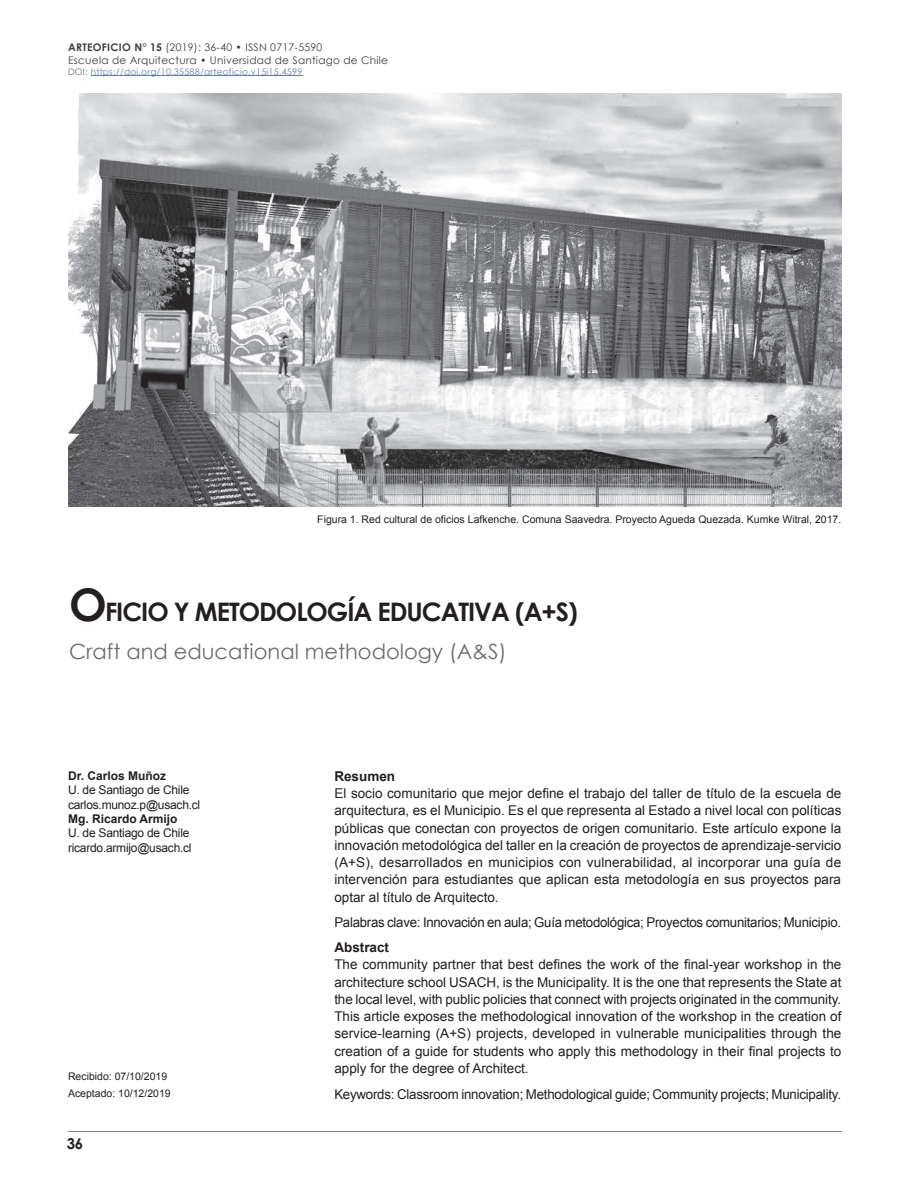
<style>
.page{position:relative;width:918px;height:1188px;background:#fff}
.page>*{position:absolute;margin:0;border:0;box-sizing:border-box;transform-origin:0 0}
.t1{font:700 25.5px "Century Gothic";letter-spacing:-.04em;color:#231f20}
.t2{font:21px "Century Gothic";color:#6c6d70}
.t3{font:700 15px "Century Gothic";color:#231f20}
.t4{font:13.5px/17.2px "Arial";letter-spacing:-.015em;color:#231f20;text-align:justify}
.t5{font:700 13.5px "Arial";color:#231f20}
.t6{font:12px/14.4px "Arial";letter-spacing:-.02em;color:#231f20}
.t7{font:700 12px "Arial";color:#231f20}
.t8{font:10.5px/17.2px "Arial";color:#231f20}
.t9{font:10.5px/12.6px "Century Gothic";letter-spacing:.025em;color:#3e3e3f}
.t10{font:9px "Century Gothic";letter-spacing:.025em;color:#607eb4}
.s1{font-weight:700}
.s2{color:#6c6d70}
.s3{font-size:45px}
</style>
<div class="page">
<hr style="left:68px;top:1132px;width:773px;height:1px;background:#808285">
<hr style="left:91px;top:75px;width:211px;height:1px;background:#607eb4">
<img style="left:68px;top:94px;width:773px;height:413px">
<p class="t9" style="left:68px;top:41px;width:322px"><span class="s1">ARTEOFICIO N° 15</span> (2019): 36-40 • ISSN 0717-5590<br>Escuela de Arquitectura • Universidad de Santiago de Chile</p>
<p class="t10" style="left:68px;top:65px;width:236px"><span class="s2">DOI:</span> https://doi.org/10.35588/arteoficio.v15i15.4599</p>
<p class="t8" style="left:317px;top:510px;width:526px">Figura 1. Red cultural de oficios Lafkenche. Comuna Saavedra. Proyecto Agueda Quezada. Kumke Witral, 2017.</p>
<h1 class="t1" style="left:69px;top:592px;width:510px"><span class="s3">O</span>FICIO Y METODOLOGÍA EDUCATIVA (A+S)</h1>
<h2 class="t2" style="left:69px;top:637px;width:439px">Craft and educational methodology (A&amp;S)</h2>
<p class="t7" style="left:68px;top:768px;width:100px">Dr. Carlos Muñoz</p>
<p class="t6" style="left:68px;top:783px;width:134px">U. de Santiago de Chile carlos.munoz.p@usach.cl</p>
<p class="t7" style="left:68px;top:811px;width:111px">Mg. Ricardo Armijo</p>
<p class="t6" style="left:68px;top:826px;width:125px">U. de Santiago de Chile ricardo.armijo@usach.cl</p>
<p class="t8" style="left:68px;top:1067px;width:104px">Recibido: 07/10/2019<br>Aceptado: 10/12/2019</p>
<p class="t3" style="left:67px;top:1133px;width:18px">36</p>
<p class="t5" style="left:334px;top:767px;width:62px">Resumen</p>
<p class="t4" style="left:334px;top:785px;width:509px">El socio comunitario que mejor define el trabajo del taller de título de la escuela de arquitectura, es el Municipio. Es el que representa al Estado a nivel local con políticas públicas que conectan con proyectos de origen comunitario. Este artículo expone la innovación metodológica del taller en la creación de proyectos de aprendizaje-servicio (A+S), desarrollados en municipios con vulnerabilidad, al incorporar una guía de intervención para estudiantes que aplican esta metodología en sus proyectos para optar al título de Arquitecto.</p>
<p class="t4" style="left:334px;top:914px;width:508px">Palabras clave: Innovación en aula; Guía metodológica; Proyectos comunitarios; Municipio.</p>
<p class="t5" style="left:334px;top:938px;width:56px">Abstract</p>
<p class="t4" style="left:334px;top:956px;width:509px">The community partner that best defines the work of the final-year workshop in the architecture school USACH, is the Municipality. It is the one that represents the State at the local level, with public policies that connect with projects originated in the community.<br>This article exposes the methodological innovation of the workshop in the creation of service-learning (A+S) projects, developed in vulnerable municipalities through the creation of a guide for students who apply this methodology in their final projects to apply for the degree of Architect.</p>
<p class="t4" style="left:334px;top:1085px;width:508px">Keywords: Classroom innovation; Methodological guide; Community projects; Municipality.</p>
</div>
